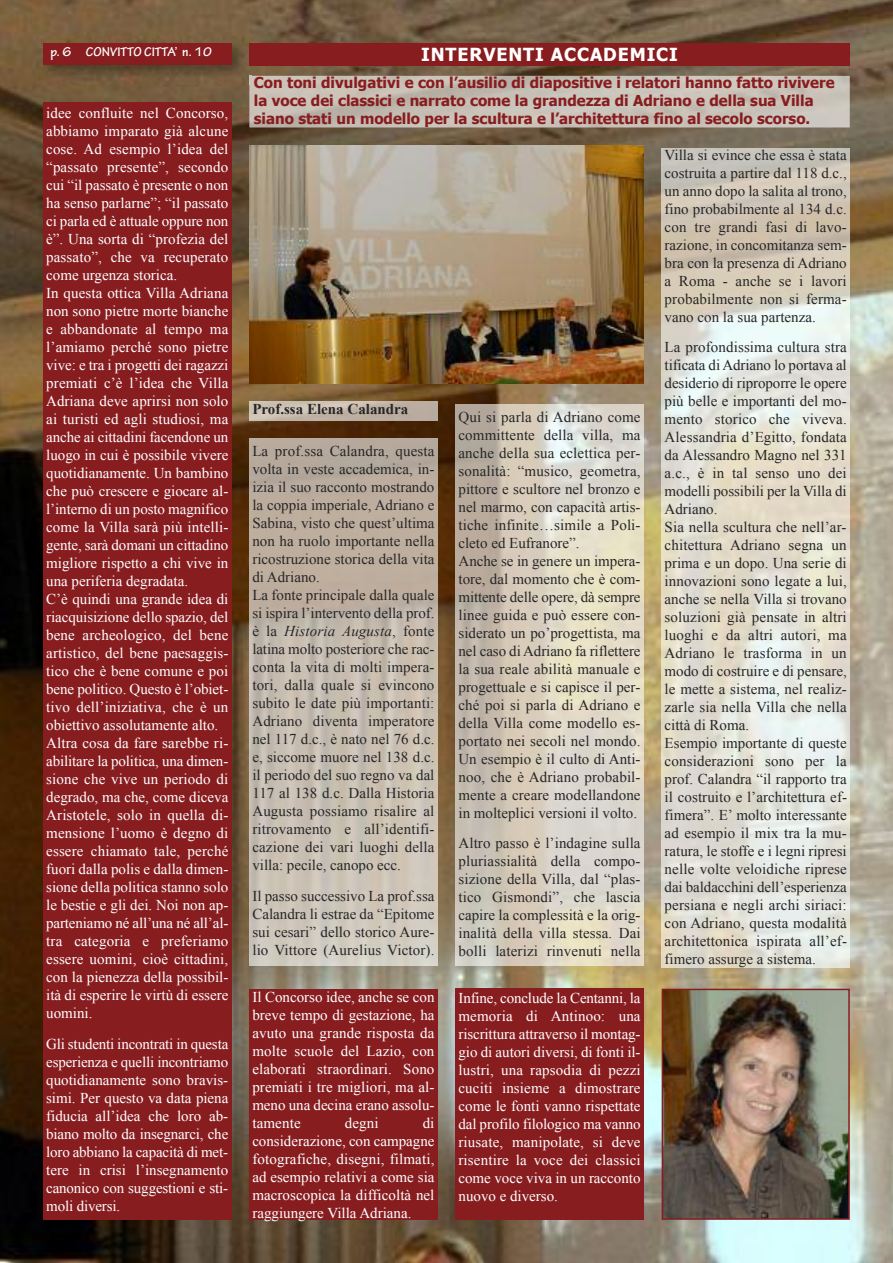
<style>
.page{position:relative;width:893px;height:1263px;background:#fff}
.page>*{position:absolute;margin:0;border:0;box-sizing:border-box;transform-origin:0 0}
.t1{font:700 18px "Tahoma";letter-spacing:.05em;color:#fff}
.t2{font:15px/18px "Times New Roman";letter-spacing:.005em;color:#272627}
.t3{font:15px/18px "Times New Roman";color:#fff;text-align:justify}
.t4{font:700 15px/18px "Tahoma";color:#881d20}
.t5{font:700 15px "Times New Roman";color:#272627}
.t6{font:700 13.5px "Tekton Pro";color:#fff}
.s1{font-style:italic}
</style>
<div class="page">
<img style="left:0;top:0;width:893px;height:1263px">
<img style="left:37px;top:36px;width:214px;height:48px">
<div style="left:43px;top:43px;width:189px;height:21px;background:#881d20"></div>
<div style="left:43px;top:102px;width:188px;height:1118px;background:#881d20"></div>
<div style="left:249px;top:989px;width:188px;height:231px;background:#881d20"></div>
<div style="left:455px;top:988px;width:189px;height:232px;background:#881d20"></div>
<div style="left:249px;top:43px;width:601px;height:22px;background:#881d20"></div>
<img style="left:249px;top:439px;width:188px;height:526px">
<img style="left:455px;top:405px;width:189px;height:561px">
<img style="left:662px;top:148px;width:188px;height:820px">
<img style="left:249px;top:76px;width:601px;height:51px">
<svg style="left:249px;top:76px;width:2px;height:8px"></svg>
<img style="left:249px;top:145px;width:395px;height:238px">
<img style="left:665px;top:992px;width:182px;height:225px">
<div style="left:662px;top:989px;width:188px;height:231px;border:2px solid #881d20"></div>
<img style="left:249px;top:402px;width:188px;height:18px">
<p class="t6" style="left:51px;top:47px;width:163px">p. 6 CONVITTO CITTA’ n. 10</p>
<p class="t3" style="left:46px;top:104px;width:184px;text-align:left">idee confluite nel Concorso, abbiamo imparato già alcune cose. Ad esempio l’idea del “passato presente”, secondo cui “il passato è presente o non ha senso parlarne”; “il passato ci parla ed è attuale oppure non è”. Una sorta di “profezia del passato”, che va recuperato come urgenza storica.<br>In questa ottica Villa Adriana non sono pietre morte bianche e abbandonate al tempo ma l’amiamo perché sono pietre vive: e tra i progetti dei ragazzi premiati c’è l’idea che Villa<br>Adriana deve aprirsi non solo ai turisti ed agli studiosi, ma anche ai cittadini facendone un luogo in cui è possibile vivere quotidianamente. Un bambino che può crescere e giocare al&shy;l’interno di un posto magnifico come la Villa sarà più intelli&shy;gente, sarà domani un cittadino migliore rispetto a chi vive in una periferia degradata.<br>C’è quindi una grande idea di riacquisizione dello spazio, del bene archeologico, del bene artistico, del bene paesaggis&shy;tico che è bene comune e poi bene politico. Questo è l’obiet&shy;tivo dell’iniziativa, che è un obiettivo assolutamente alto.<br>Altra cosa da fare sarebbe ri&shy;abilitare la politica, una dimen&shy;sione che vive un periodo di degrado, ma che, come diceva<br>Aristotele, solo in quella di&shy;mensione l’uomo è degno di essere chiamato tale, perché fuori dalla polis e dalla dimen&shy;sione della politica stanno solo le bestie e gli dei. Noi non ap&shy;parteniamo né all’una né all’al&shy;tra categoria e preferiamo essere uomini, cioè cittadini, con la pienezza della possibil&shy;ità di esperire le virtù di essere uomini.</p>
<p class="t3" style="left:46px;top:1035px;width:184px">Gli studenti incontrati in questa esperienza e quelli incontriamo quotidianamente sono bravis&shy;simi. Per questo va data piena fiducia all’idea che loro ab&shy;biano molto da insegnarci, che loro abbiano la capacità di met&shy;tere in crisi l’insegnamento canonico con suggestioni e sti&shy;moli diversi.</p>
<p class="t1" style="left:421px;top:43px;width:258px">INTERVENTI ACCADEMICI</p>
<p class="t4" style="left:254px;top:73px;width:582px">Con toni divulgativi e con l’ausilio di diapositive i relatori hanno fatto rivivere la voce dei classici e narrato come la grandezza di Adriano e della sua Villa siano stati un modello per la scultura e l’architettura fino al secolo scorso.</p>
<p class="t5" style="left:252px;top:401px;width:157px">Prof.ssa elena Calandra</p>
<p class="t2" style="left:252px;top:442px;width:184px">La prof.ssa Calandra, questa volta in veste accademica, in&shy;izia il suo racconto mostrando la coppia imperiale, Adriano e<br>Sabina, visto che quest’ultima non ha ruolo importante nella ricostruzione storica della vita di Adriano.<br>La fonte principale dalla quale si ispira l’intervento della prof. è la <span class="s1">Historia Augusta</span>, fonte latina molto posteriore che rac&shy;conta la vita di molti impera&shy;tori, dalla quale si evincono subito le date più importanti:<br>Adriano diventa imperatore nel 117 d.c., è nato nel 76 d.c. e, siccome muore nel 138 d.c. il periodo del suo regno va dal<br>117 al 138 d.c. Dalla Historia<br>Augusta possiamo risalire al ritrovamento e all’identifi&shy;cazione dei vari luoghi della villa: pecile, canopo ecc.</p>
<p class="t2" style="left:252px;top:887px;width:184px;text-align:justify">Il passo successivo La prof.ssa Calandra li estrae da “Epitome sui cesari” dello storico Aure&shy;lio Vittore (Aurelius Victor).</p>
<p class="t3" style="left:252px;top:987px;width:184px">Il Concorso idee, anche se con breve tempo di gestazione, ha avuto una grande risposta da molte scuole del Lazio, con elaborati straordinari. Sono premiati i tre migliori, ma al&shy;meno una decina erano assolu&shy;tamente</p>
<p class="t3" style="left:252px;top:1113px;width:184px;text-indent:170px">di considerazione, con campagne fotografiche, disegni, filmati, ad esempio relativi a come sia macroscopica la difficoltà nel raggiungere Villa Adriana.</p>
<p class="t3" style="left:345px;top:1113px;width:35px">degni</p>
<p class="t2" style="left:458px;top:408px;width:184px">Qui si parla di Adriano come committente della villa, ma anche della sua eclettica per&shy;sonalità: “musico, geometra, pittore e scultore nel bronzo e nel marmo, con capacità artis&shy;tiche infinite…simile a Poli&shy;cleto ed Eufranore”.<br>Anche se in genere un impera&shy;tore, dal momento che è com&shy;mittente delle opere, dà sempre linee guida e può essere con&shy;siderato un po’progettista, ma nel caso di Adriano fa riflettere la sua reale abilità manuale e progettuale e si capisce il per&shy;ché poi si parla di Adriano e della Villa come modello es&shy;portato nei secoli nel mondo.<br>Un esempio è il culto di Anti&shy;noo, che è Adriano probabil&shy;mente a creare modellandone in molteplici versioni il volto.</p>
<p class="t2" style="left:458px;top:834px;width:184px;text-align:justify">Altro passo è l’indagine sulla pluriassialità della compo&shy;sizione della Villa, dal “plas&shy;tico Gismondi”, che lascia capire la complessità e la orig&shy;inalità della villa stessa. Dai bolli laterizi rinvenuti nella</p>
<p class="t3" style="left:458px;top:988px;width:184px">Infine, conclude la Centanni, la memoria di Antinoo: una riscrittura attraverso il montag&shy;gio di autori diversi, di fonti il&shy;lustri, una rapsodia di pezzi cuciti insieme a dimostrare come le fonti vanno rispettate dal profilo filologico ma vanno riusate, manipolate, si deve risentire la voce dei classici come voce viva in un racconto nuovo e diverso.</p>
<p class="t2" style="left:665px;top:146px;width:184px;text-align:justify">Villa si evince che essa è stata costruita a partire dal 118 d.c., un anno dopo la salita al trono, fino probabilmente al 134 d.c. con tre grandi fasi di lavo&shy;razione, in concomitanza sem&shy;bra con la presenza di Adriano a Roma - anche se i lavori probabilmente non si ferma&shy;vano con la sua partenza.</p>
<p class="t2" style="left:665px;top:338px;width:184px">La profondissima cultura stra tificata di Adriano lo portava al desiderio di riproporre le opere più belle e importanti del mo&shy;mento storico che viveva.<br>Alessandria d’Egitto, fondata da Alessandro Magno nel 331 a.c., è in tal senso uno dei modelli possibili per la Villa di<br>Adriano.<br>Sia nella scultura che nell’ar&shy;chitettura Adriano segna un prima e un dopo. Una serie di innovazioni sono legate a lui, anche se nella Villa si trovano soluzioni già pensate in altri luoghi e da altri autori, ma<br>Adriano le trasforma in un modo di costruire e di pensare, le mette a sistema, nel realiz&shy;zarle sia nella Villa che nella città di Roma.<br>Esempio importante di queste considerazioni sono per la prof. Calandra “il rapporto tra il costruito e l’architettura ef&shy;fimera”. E’ molto interessante ad esempio il mix tra la mu&shy;ratura, le stoffe e i legni ripresi nelle volte veloidiche riprese dai baldacchini dell’esperienza persiana e negli archi siriaci: con Adriano, questa modalità architettonica ispirata all’ef&shy;fimero assurge a sistema.</p>
</div>
